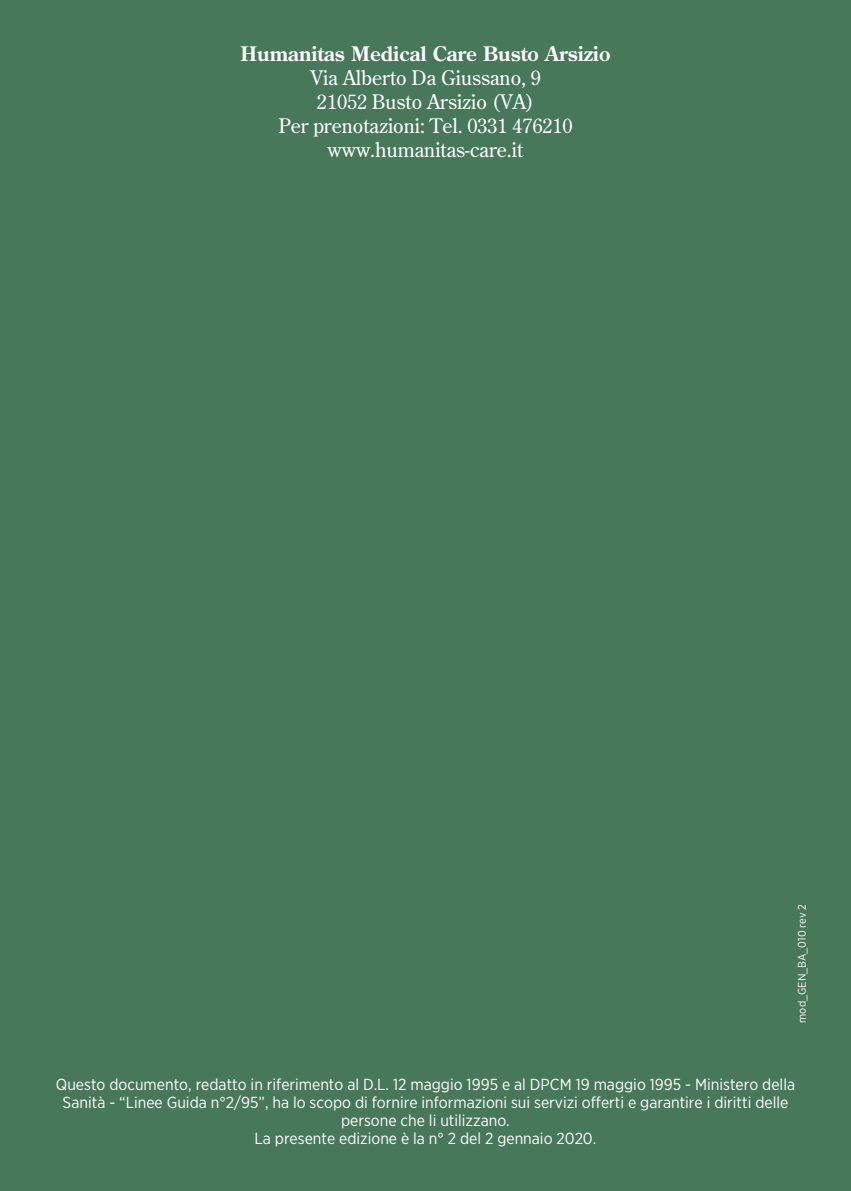
<style>
.page{position:relative;width:851px;height:1191px;background:#fff}
.page>*{position:absolute;margin:0;border:0;box-sizing:border-box;transform-origin:0 0}
.t1{font:20px/24px "Century Old Style Std";color:#fff;text-align:center}
.t2{font:700 20px "Century Old Style Std";color:#fff}
.t3{font:16px/18px "Gotham Narrow";color:#fff;text-align:center}
.t4{font:11px "Gotham Narrow";color:#fff}
</style>
<div class="page">
<div style="left:0;top:0;width:850px;height:1191px;background:#477859"></div>
<p class="t2" style="left:240px;top:42px;width:371px">Humanitas Medical Care Busto Arsizio</p>
<p class="t1" style="left:278px;top:66px;width:295px">Via Alberto Da Giussano, 9<br>21052 Busto Arsizio (VA)<br>Per prenotazioni: Tel. 0331 476210 www.humanitas-care.it</p>
<p class="t4" style="left:798px;top:1022px;width:120px;rotate:-90deg">mod_GEN_BA_010 rev 2</p>
<p class="t3" style="left:56px;top:1077px;width:740px">Questo documento, redatto in riferimento al D.L. 12 maggio 1995 e al DPCM 19 maggio 1995 - Ministero della Sanità - “Linee Guida n°2/95”, ha lo scopo di fornire informazioni sui servizi offerti e garantire i diritti delle persone che li utilizzano.<br>La presente edizione è la n° 2 del 2 gennaio 2020.</p>
</div>
